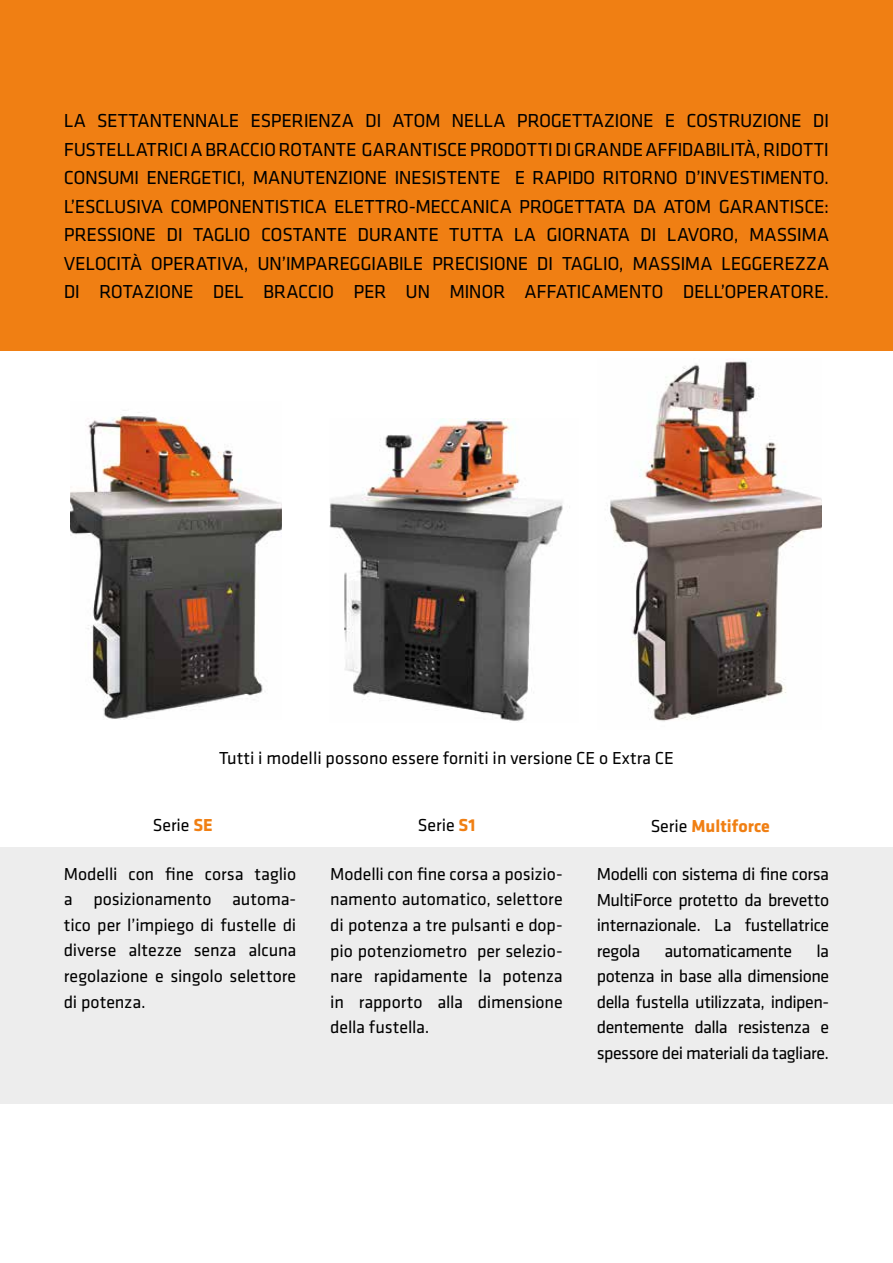
<style>
.page{position:relative;width:893px;height:1263px;background:#fff}
.page>*{position:absolute;margin:0;border:0;box-sizing:border-box;transform-origin:0 0}
.t1{font:19.5px/28.5px "Klavika";letter-spacing:-.025em;color:#000;text-align:justify}
.t2{font:18px/25.5px "Klavika";letter-spacing:-.01em;color:#000;text-align:justify}
.t3{font:700 18px "Klavika";color:#f07f13}
.s1{font-weight:700;color:#f07f13}
.s2{font-weight:400;color:#000}
</style>
<div class="page">
<div style="left:0;top:847px;width:893px;height:257px;background:#ededed"></div>
<div style="left:0;top:0;width:893px;height:350px;background:#f07f13"></div>
<img style="left:70px;top:410px;width:212px;height:309px">
<img style="left:329px;top:419px;width:234px;height:302px">
<img style="left:607px;top:361px;width:215px;height:361px">
<p class="t1" style="left:64px;top:107px;width:767px">LA SETTANTENNALE ESPERIENZA DI ATOM NELLA PROGETTAZIONE E COSTRUZIONE DI FUSTELLATRICI A BRACCIO ROTANTE GARANTISCE PRODOTTI DI GRANDE AFFIDABILITÀ, RIDOTTI CONSUMI ENERGETICI, MANUTENZIONE INESISTENTE E RAPIDO RITORNO D’INVESTIMENTO.<br>L’ESCLUSIVA COMPONENTISTICA ELETTRO-MECCANICA PROGETTATA DA ATOM GARANTISCE:<br>PRESSIONE DI TAGLIO COSTANTE DURANTE TUTTA LA GIORNATA DI LAVORO, MASSIMA VELOCITÀ OPERATIVA, UN’IMPAREGGIABILE PRECISIONE DI TAGLIO, MASSIMA LEGGEREZZA DI ROTAZIONE DEL BRACCIO PER UN MINOR AFFATICAMENTO DELL’OPERATORE.</p>
<p class="t2" style="left:219px;top:746px;width:456px">Tutti i modelli possono essere forniti in versione CE o Extra CE</p>
<p class="t2" style="left:153px;top:813px;width:62px">Serie <span class="s1">SE</span></p>
<p class="t2" style="left:418px;top:813px;width:59px">Serie <span class="s1">S1</span></p>
<p class="t3" style="left:651px;top:816px;width:121px"><span class="s2">Serie</span> Multiforce</p>
<p class="t2" style="left:64px;top:861px;width:234px">Modelli con fine corsa taglio a posizionamento automa&shy;tico per l’impiego di fustelle di diverse altezze senza alcuna regolazione e singolo selettore di potenza.</p>
<p class="t2" style="left:330px;top:861px;width:234px">Modelli con fine corsa a posizio&shy;namento automatico, selettore di potenza a tre pulsanti e dop&shy;pio potenziometro per selezio&shy;nare rapidamente la potenza in rapporto alla dimensione della fustella.</p>
<p class="t2" style="left:597px;top:862px;width:234px">Modelli con sistema di fine corsa MultiForce protetto da brevetto internazionale. La fustellatrice regola</p>
<p class="t2" style="left:597px;top:938px;width:234px;text-indent:220px">la potenza in base alla dimensione della fustella utilizzata, indipen&shy;dentemente dalla resistenza e spessore dei materiali da tagliare.</p>
<p class="t2" style="left:665px;top:938px;width:129px">automaticamente</p>
</div>
